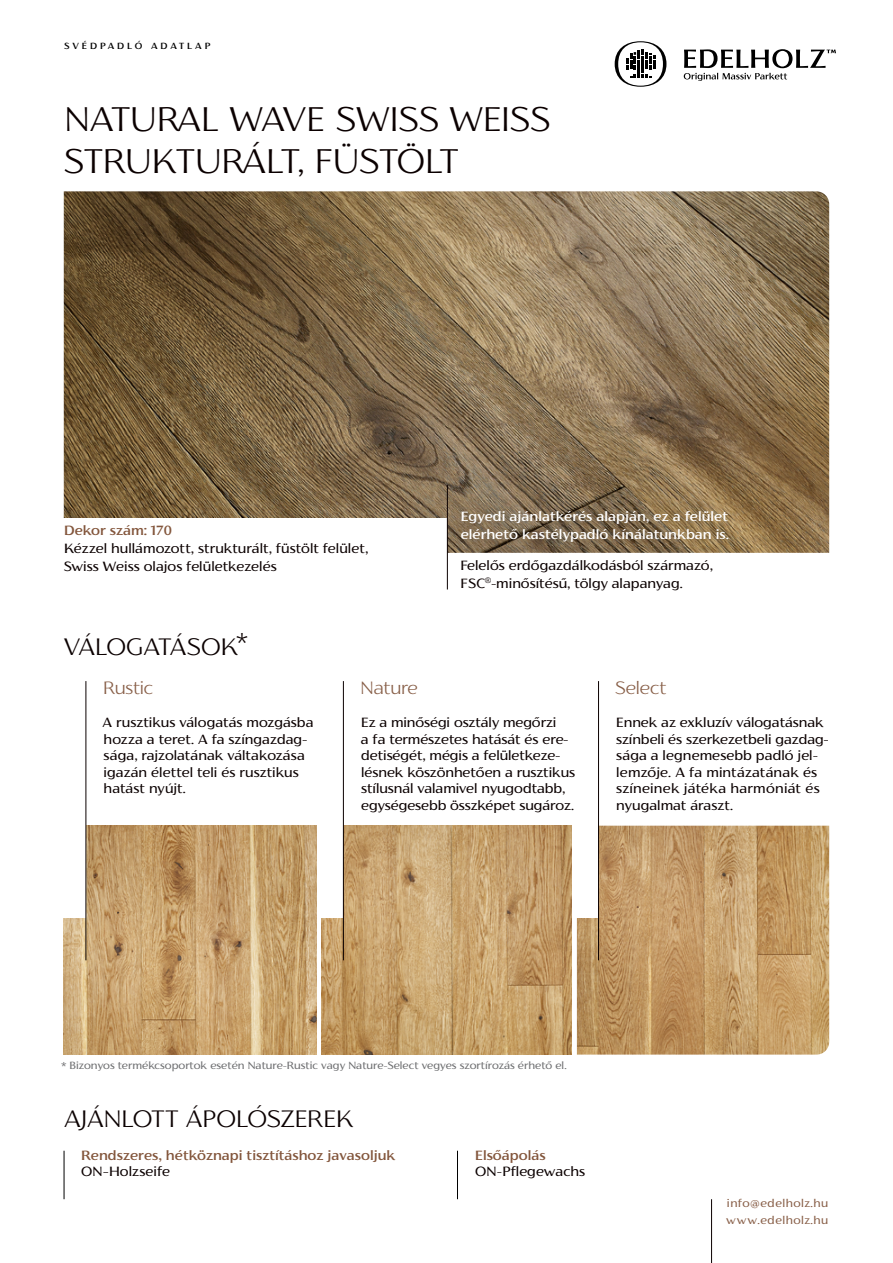
<style>
.page{position:relative;width:893px;height:1263px;background:#fff}
.page>*{position:absolute;margin:0;border:0;box-sizing:border-box;transform-origin:0 0}
.t1{font:300 34.5px/41.4px "Florentia";letter-spacing:-.005em;color:#0b0000}
.t2{font:300 24px "Florentia";color:#0b0000}
.t3{font:300 18px "Florentia";letter-spacing:-.01em;color:#885f48}
.t4{font:13.5px/16.5px "Florentia";color:#0b0000}
.t5{font:500 13.5px/18px "Florentia";color:#fff}
.t6{font:500 13.5px "Florentia";color:#83563c}
.t7{font:11.25px/17px "Florentia";letter-spacing:.04em;color:#885f48}
.t8{font:10.5px "Florentia";color:#6d6e70}
.t9{font:500 9px "Florentia";letter-spacing:.325em;color:#000}
</style>
<div class="page">
<svg style="left:615px;top:41px;width:51px;height:46px"></svg>
<svg style="left:684px;top:49px;width:152px;height:32px"></svg>
<hr style="left:711px;top:1199px;width:1px;height:64px;background:#0b0000">
<img style="left:64px;top:191px;width:765px;height:362px">
<div style="left:60px;top:519px;width:387px;height:38px;background:#fff"></div>
<img style="left:322px;top:826px;width:249px;height:228px">
<img style="left:64px;top:826px;width:252px;height:228px">
<img style="left:577px;top:826px;width:252px;height:228px">
<div style="left:317px;top:821px;width:26px;height:97px;background:#fff"></div>
<div style="left:60px;top:821px;width:26px;height:97px;background:#fff"></div>
<div style="left:573px;top:821px;width:25px;height:97px;background:#fff"></div>
<hr style="left:343px;top:681px;width:1px;height:279px;background:#0b0000">
<hr style="left:86px;top:681px;width:1px;height:279px;background:#0b0000">
<hr style="left:598px;top:681px;width:1px;height:279px;background:#0b0000">
<hr style="left:447px;top:485px;width:1px;height:104px;background:#0b0000">
<hr style="left:457px;top:1151px;width:1px;height:48px;background:#000">
<hr style="left:64px;top:1151px;width:1px;height:48px;background:#000">
<p class="t9" style="left:64px;top:40px;width:148px">SVÉDPADLÓ ADATLAP</p>
<h1 class="t1" style="left:64px;top:99px;width:488px">NATURAL WAVE SWISS WEISS<br>STRUKTURÁLT, FÜSTÖLT</h1>
<p class="t6" style="left:64px;top:522px;width:109px">Dekor szám: 170</p>
<p class="t4" style="left:64px;top:539px;width:306px;line-height:18px">Kézzel hullámozott, strukturált, füstölt felület,<br>Swiss Weiss olajos felületkezelés</p>
<p class="t5" style="left:461px;top:508px;width:270px">Egyedi ajánlatkérés alapján, ez a felület elérhető kastélypadló kínálatunkban is.</p>
<p class="t4" style="left:461px;top:556px;width:254px;line-height:18px">Felelős erdőgazdálkodásból származó,<br>FSC<sup>®</sup>-minősítésű, tölgy alapanyag.</p>
<h2 class="t2" style="left:64px;top:632px;width:186px">VÁLOGATÁSOK*</h2>
<h3 class="t3" style="left:103px;top:677px;width:52px">Rustic</h3>
<p class="t4" style="left:102px;top:714px;width:213px">A rusztikus válogatás mozgásba hozza a teret. A fa színgazdag&shy;sága, rajzolatának váltakozása igazán élettel teli és rusztikus hatást nyújt.</p>
<h3 class="t3" style="left:361px;top:677px;width:59px">Nature</h3>
<p class="t4" style="left:361px;top:714px;width:216px">Ez a minőségi osztály megőrzi<br>a fa természetes hatását és ere&shy;detiségét, mégis a felületkeze&shy;lésnek köszönhetően a rusztikus stílusnál valamivel nyugodtabb, egységesebb összképet sugároz.</p>
<h3 class="t3" style="left:615px;top:677px;width:53px">Select</h3>
<p class="t4" style="left:616px;top:714px;width:214px">Ennek az exkluzív válogatásnak színbeli és szerkezetbeli gazdag&shy;sága a legnemesebb padló jel&shy;lemzője. A fa mintázatának és színeinek játéka harmóniát és nyugalmat áraszt.</p>
<p class="t8" style="left:61px;top:1058px;width:507px">* Bizonyos termékcsoportok esetén Nature-Rustic vagy Nature-Select vegyes szortírozás érhető el.</p>
<h2 class="t2" style="left:64px;top:1103px;width:291px">AJÁNLOTT ÁPOLÓSZEREK</h2>
<p class="t6" style="left:81px;top:1146px;width:316px">Rendszeres, hétköznapi tisztításhoz javasoljuk</p>
<p class="t6" style="left:475px;top:1146px;width:72px">Elsőápolás</p>
<p class="t4" style="left:81px;top:1164px;width:90px">ON–Holzseife</p>
<p class="t4" style="left:475px;top:1164px;width:112px">ON-Pflegewachs</p>
<p class="t7" style="left:726px;top:1195px;width:104px">info@edelholz.hu www.edelholz.hu</p>
</div>
